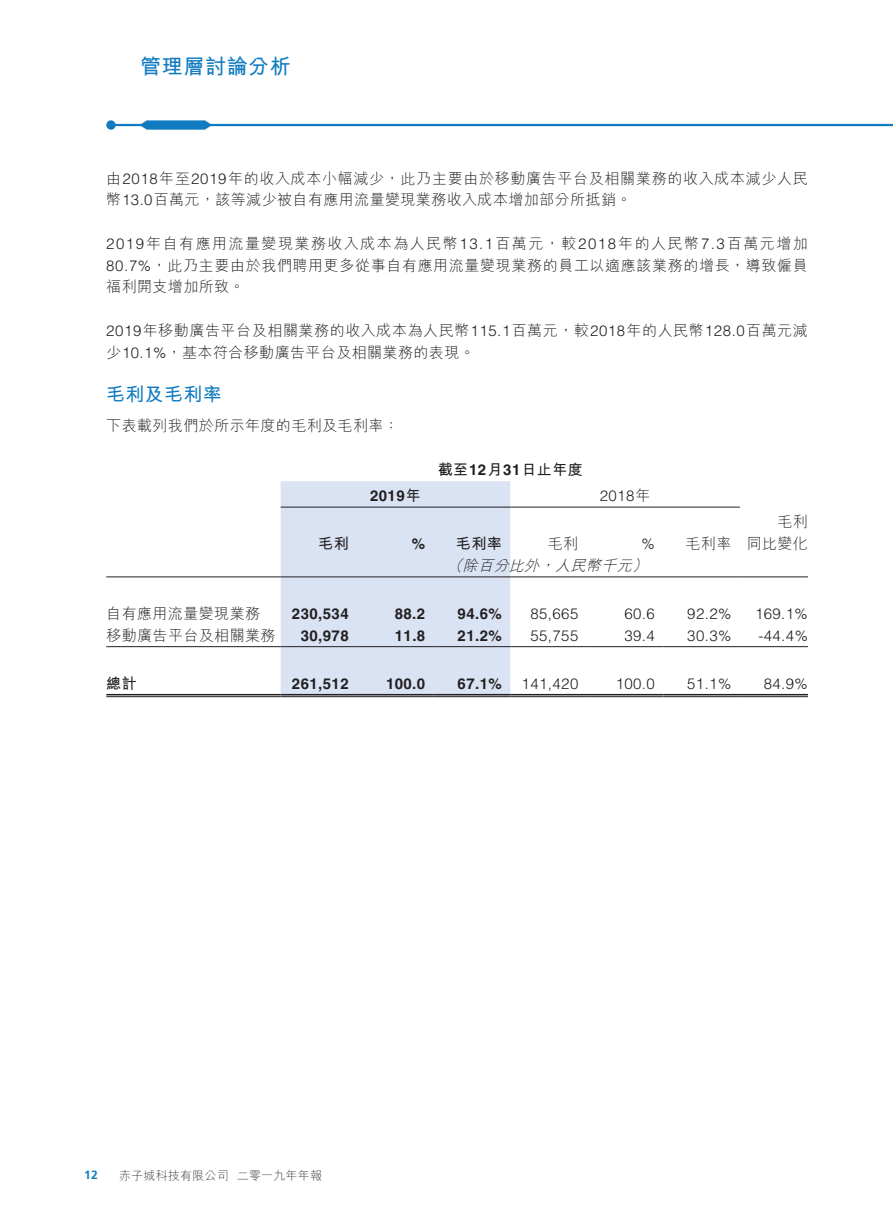
<style>
.page{position:relative;width:893px;height:1212px;background:#fff}
.page>*{position:absolute;margin:0;border:0;box-sizing:border-box;transform-origin:0 0}
.t1{font:700 21px "M Hei HK";letter-spacing:.03em;color:#107bc1}
.t2{font:700 18.75px "M Hei HK";letter-spacing:.03em;color:#107bc1}
.t3{font:300 15px/21.8px "M Hei HK";letter-spacing:.04em;color:#231f20}
.t4{font:300 15px "Helvetica LT Std";letter-spacing:.03em;color:#231f20}
.t5{font:700 15px "Helvetica LT Std";letter-spacing:.03em;color:#231f20}
.t6{font:700 15px "M Hei HK";letter-spacing:.03em;color:#231f20}
.t7{font:italic 300 15px "M Hei HK";color:#231f20}
.t8{font:300 12px "M Hei HK";letter-spacing:.02em;color:#3e3e3f}
.t9{font:700 12px "Frutiger LT Std";color:#107bc1}
.s1{font-family:"Helvetica LT Std"}
.s2{font-family:"M Hei HK"}
</style>
<div class="page">
<svg style="left:140px;top:120px;width:72px;height:10px"></svg>
<hr style="left:111px;top:124px;width:782px;height:2px;background:#107bc1">
<svg style="left:106px;top:120px;width:10px;height:10px"></svg>
<div style="left:281px;top:481px;width:229px;height:215px;background:#d9e3f3"></div>
<hr style="left:281px;top:507px;width:229px;height:1px;background:#231f20">
<hr style="left:510px;top:507px;width:230px;height:1px;background:#231f20">
<hr style="left:106px;top:576px;width:175px;height:1px;background:#231f20">
<hr style="left:281px;top:576px;width:229px;height:1px;background:#231f20">
<hr style="left:510px;top:576px;width:230px;height:1px;background:#231f20">
<hr style="left:740px;top:576px;width:68px;height:1px;background:#231f20">
<hr style="left:106px;top:646px;width:175px;height:1px;background:#231f20">
<hr style="left:281px;top:646px;width:76px;height:1px;background:#231f20">
<hr style="left:357px;top:646px;width:77px;height:1px;background:#231f20">
<hr style="left:434px;top:646px;width:76px;height:1px;background:#231f20">
<hr style="left:510px;top:646px;width:77px;height:1px;background:#231f20">
<hr style="left:587px;top:646px;width:76px;height:1px;background:#231f20">
<hr style="left:663px;top:646px;width:77px;height:1px;background:#231f20">
<hr style="left:740px;top:646px;width:68px;height:1px;background:#231f20">
<hr style="left:106px;top:694px;width:175px;height:1px;background:#231f20">
<hr style="left:106px;top:696px;width:175px;height:1px;background:#231f20">
<hr style="left:281px;top:694px;width:76px;height:1px;background:#231f20">
<hr style="left:281px;top:696px;width:76px;height:1px;background:#231f20">
<hr style="left:357px;top:694px;width:77px;height:1px;background:#231f20">
<hr style="left:357px;top:696px;width:77px;height:1px;background:#231f20">
<hr style="left:434px;top:694px;width:76px;height:1px;background:#231f20">
<hr style="left:434px;top:696px;width:76px;height:1px;background:#231f20">
<hr style="left:510px;top:694px;width:77px;height:1px;background:#231f20">
<hr style="left:510px;top:696px;width:77px;height:1px;background:#231f20">
<hr style="left:587px;top:694px;width:76px;height:1px;background:#231f20">
<hr style="left:587px;top:696px;width:76px;height:1px;background:#231f20">
<hr style="left:663px;top:694px;width:77px;height:1px;background:#231f20">
<hr style="left:663px;top:696px;width:77px;height:1px;background:#231f20">
<hr style="left:740px;top:694px;width:68px;height:1px;background:#231f20">
<hr style="left:740px;top:696px;width:68px;height:1px;background:#231f20">
<h1 class="t1" style="left:140px;top:51px;width:152px">管理層討論分析</h1>
<p class="t3" style="left:106px;top:167px;width:703px">由<span class="s1">2018</span>年至<span class="s1">2019</span>年的收入成本小幅減少，此乃主要由於移動廣告平台及相關業務的收入成本減少人民幣<span class="s1">13.0</span>百萬元，該等減少被自有應用流量變現業務收入成本增加部分所抵銷。</p>
<p class="t3" style="left:106px;top:232px;width:703px;text-align:justify"><span class="s1">2019</span>年自有應用流量變現業務收入成本為人民幣<span class="s1">13.1</span>百萬元，較<span class="s1">2018</span>年的人民幣<span class="s1">7.3</span>百萬元增加<span class="s1">80.7%</span>，此乃主要由於我們聘用更多從事自有應用流量變現業務的員工以適應該業務的增長，導致僱員福利開支增加所致。</p>
<p class="t3" style="left:106px;top:319px;width:703px"><span class="s1">2019</span>年移動廣告平台及相關業務的收入成本為人民幣<span class="s1">115.1</span>百萬元，較<span class="s1">2018</span>年的人民幣<span class="s1">128.0</span>百萬元減少<span class="s1">10.1%</span>，基本符合移動廣告平台及相關業務的表現。</p>
<p class="t2" style="left:106px;top:380px;width:117px">毛利及毛利率</p>
<p class="t3" style="left:106px;top:415px;width:294px">下表載列我們於所示年度的毛利及毛利率：</p>
<p class="t6" style="left:438px;top:458px;width:146px">截至<span class="s1">12</span>月<span class="s1">31</span>日止年度</p>
<p class="t5" style="left:370px;top:487px;width:52px">2019<span class="s2">年</span></p>
<p class="t4" style="left:600px;top:486px;width:52px">2018<span class="s2">年</span></p>
<p class="t6" style="left:318px;top:533px;width:32px">毛利</p>
<p class="t5" style="left:412px;top:535px;width:15px">%</p>
<p class="t6" style="left:456px;top:533px;width:47px">毛利率</p>
<p class="t3" style="left:548px;top:532px;width:32px">毛利</p>
<p class="t4" style="left:641px;top:534px;width:15px">%</p>
<p class="t3" style="left:686px;top:532px;width:47px">毛利率</p>
<p class="t3" style="left:747px;top:511px;width:63px;text-align:right">毛利<br>同比變化</p>
<p class="t7" style="left:447px;top:558px;width:205px">（除百分比外，人民幣千元）</p>
<p class="t3" style="left:106px;top:602px;width:155px">自有應用流量變現業務</p>
<p class="t5" style="left:292px;top:604px;width:58px">230,534</p>
<p class="t5" style="left:395px;top:604px;width:32px">88.2</p>
<p class="t5" style="left:458px;top:604px;width:46px">94.6%</p>
<p class="t4" style="left:530px;top:604px;width:49px">85,665</p>
<p class="t4" style="left:624px;top:604px;width:32px">60.6</p>
<p class="t4" style="left:687px;top:604px;width:46px">92.2%</p>
<p class="t4" style="left:755px;top:604px;width:54px">169.1%</p>
<p class="t3" style="left:106px;top:624px;width:171px">移動廣告平台及相關業務</p>
<p class="t5" style="left:301px;top:626px;width:49px">30,978</p>
<p class="t5" style="left:395px;top:626px;width:32px">11.8</p>
<p class="t5" style="left:458px;top:626px;width:46px">21.2%</p>
<p class="t4" style="left:530px;top:626px;width:49px">55,755</p>
<p class="t4" style="left:624px;top:626px;width:32px">39.4</p>
<p class="t4" style="left:687px;top:626px;width:46px">30.3%</p>
<p class="t4" style="left:758px;top:626px;width:51px">-44.4%</p>
<p class="t6" style="left:106px;top:672px;width:32px">總計</p>
<p class="t5" style="left:292px;top:674px;width:58px">261,512</p>
<p class="t5" style="left:386px;top:674px;width:41px">100.0</p>
<p class="t5" style="left:458px;top:674px;width:46px">67.1%</p>
<p class="t4" style="left:522px;top:674px;width:58px">141,420</p>
<p class="t4" style="left:616px;top:674px;width:41px">100.0</p>
<p class="t4" style="left:687px;top:674px;width:46px">51.1%</p>
<p class="t4" style="left:764px;top:674px;width:46px">84.9%</p>
<p class="t9" style="left:84px;top:1168px;width:15px">12</p>
<p class="t8" style="left:119px;top:1169px;width:205px">赤子城科技有限公司 二零一九年年報</p>
</div>
